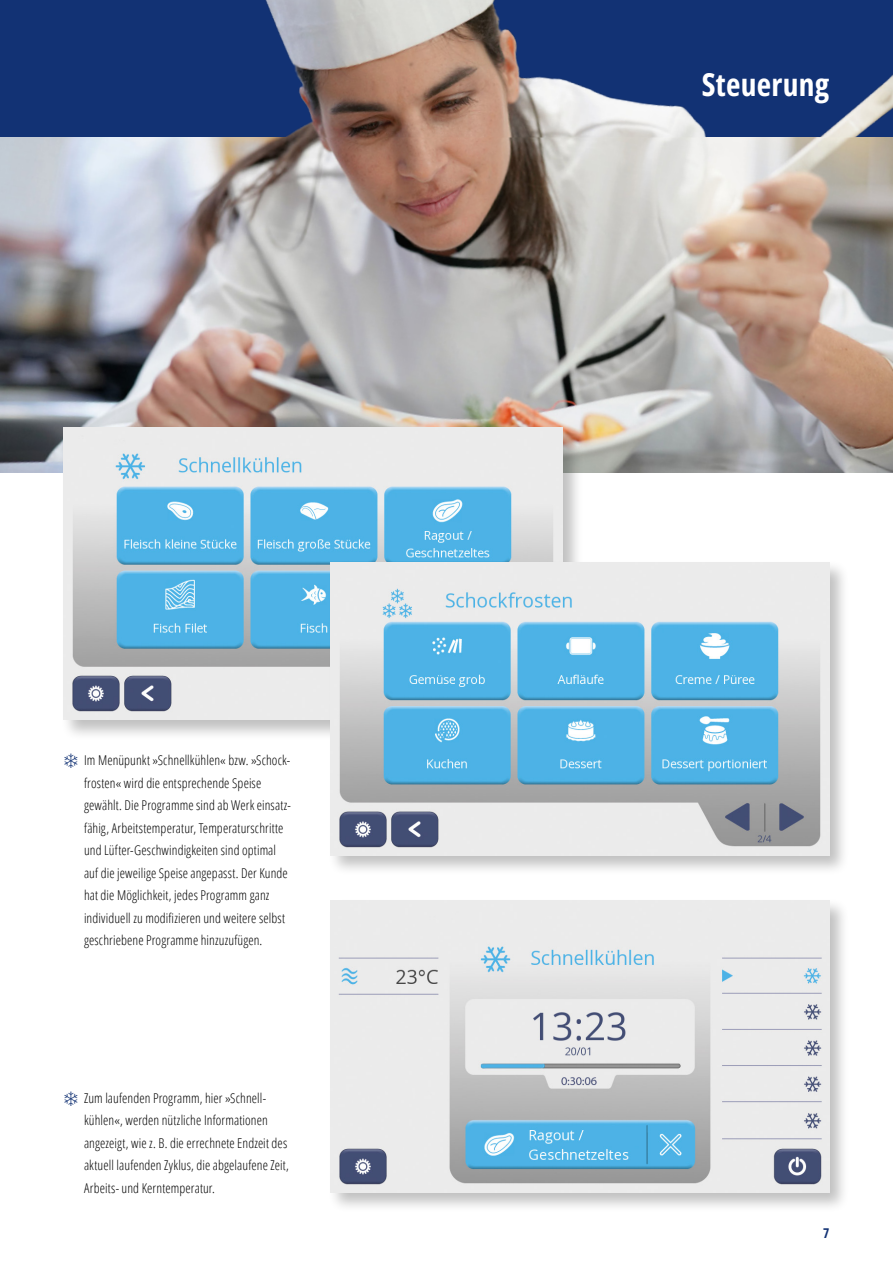
<style>
.page{position:relative;width:893px;height:1263px;background:#fff}
.page>*{position:absolute;margin:0;border:0;box-sizing:border-box;transform-origin:0 0}
.t1{font:700 31.5px "Open Sans Condensed";letter-spacing:.01em;color:#fff}
.t2{font:300 condensed 13.5px/22.5px "Open Sans";letter-spacing:.01em;color:#000}
.t3{font:700 13.5px "Open Sans Condensed";color:#123274}
</style>
<div class="page">
<img style="left:0;top:0;width:893px;height:472px">
<div style="left:61px;top:425px;width:522px;height:315px;background:#000;opacity:.25"></div>
<img style="left:64px;top:428px;width:499px;height:292px">
<div style="left:328px;top:560px;width:522px;height:315px;background:#000;opacity:.25"></div>
<img style="left:330px;top:563px;width:499px;height:292px">
<div style="left:328px;top:897px;width:522px;height:316px;background:#000;opacity:.25"></div>
<img style="left:330px;top:900px;width:499px;height:292px">
<p class="t2" style="left:84px;top:748px;width:208px">Im Menüpunkt »Schnellkühlen« bzw. »Schock&shy;frosten« wird die entsprechende Speise gewählt. Die Programme sind ab Werk einsatz&shy;fähig, Arbeitstemperatur, Temperaturschritte und Lüfter-Geschwindigkeiten sind optimal auf die jeweilige Speise angepasst. Der Kunde hat die Möglichkeit, jedes Programm ganz individuell zu modifizieren und weitere selbst geschriebene Programme hinzuzufügen.</p>
<p class="t2" style="left:84px;top:1086px;width:206px">Zum laufenden Programm, hier »Schnell&shy;kühlen«, werden nützliche Informationen angezeigt, wie z. B. die errechnete Endzeit des aktuell laufenden Zyklus, die abgelaufene Zeit, Arbeits- und Kerntemperatur.</p>
<h1 class="t1" style="left:702px;top:63px;width:129px">Steuerung</h1>
<p class="t3" style="left:823px;top:1223px;width:8px">7</p>
</div>
